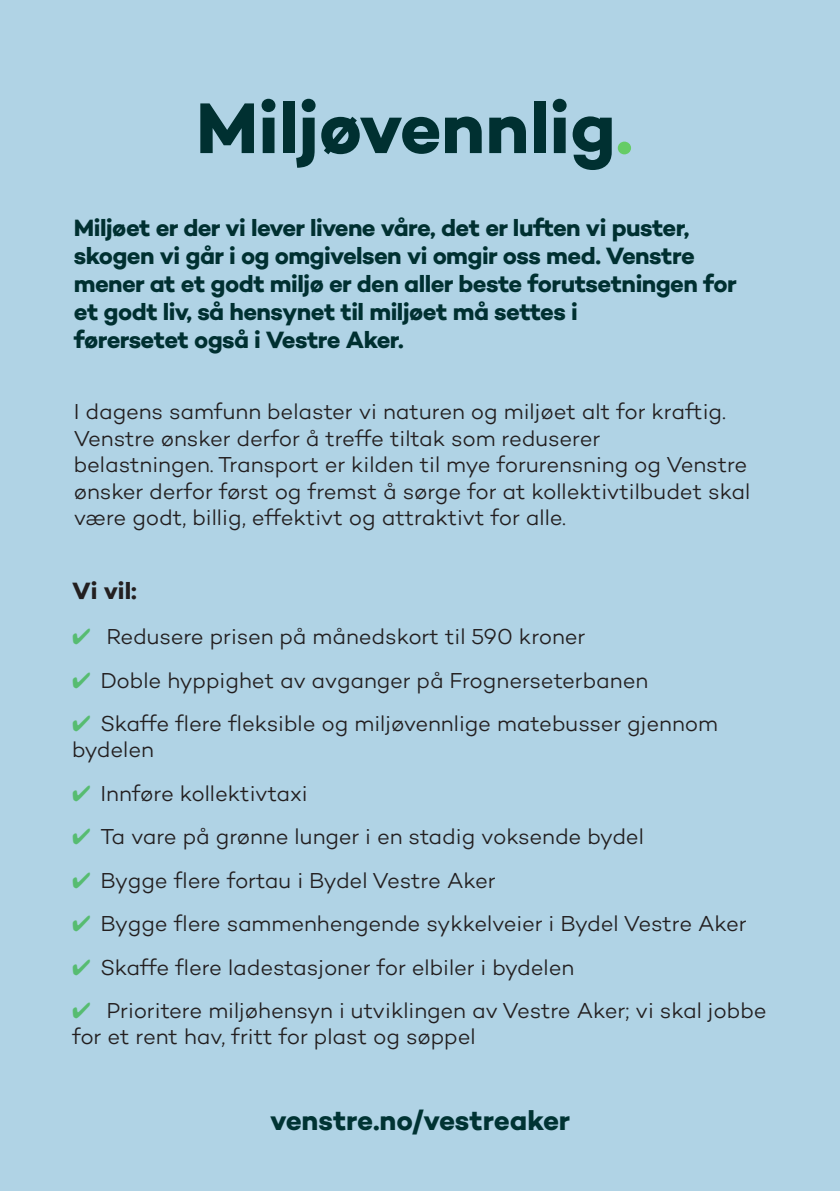
<style>
.page{position:relative;width:840px;height:1191px;background:#fff}
.page>*{position:absolute;margin:0;border:0;box-sizing:border-box;transform-origin:0 0}
.t1{font:700 73px "Campton";color:#003031}
.t2{font:700 28px "Campton";letter-spacing:-.005em;color:#033}
.t3{font:700 24px/28px "Campton";letter-spacing:-.025em;color:#003031}
.t4{font:700 24px "Campton";color:#231f20}
.t5{font:300 22px/26.4px "Campton";letter-spacing:-.005em;color:#231f20}
.s1{color:#6c6}
.s2{color:#57bc71}
</style>
<div class="page">
<div style="left:0;top:0;width:839px;height:1191px;background:#b0d3e5"></div>
<p class="t1" style="left:196px;top:82px;width:438px">Miljøvennlig<span class="s1">.</span></p>
<p class="t3" style="left:74px;top:213px;width:664px">Miljøet er der vi lever livene våre, det er luften vi puster, skogen vi går i og omgivelsen vi omgir oss med. Venstre mener at et godt miljø er den aller beste forutsetningen for et godt liv, så hensynet til miljøet må settes i</p>
<p class="t3" style="left:74px;top:325px;width:331px">førersetet også i Vestre Aker.</p>
<p class="t5" style="left:74px;top:398px;width:653px">I dagens samfunn belaster vi naturen og miljøet alt for kraftig.<br>Venstre ønsker derfor å treffe tiltak som reduserer</p>
<p class="t5" style="left:74px;top:451px;width:677px">belastningen. Transport er kilden til mye forurensning og Venstre ønsker derfor først og fremst å sørge for at kollektivtilbudet skal være godt, billig, effektivt og attraktivt for alle.</p>
<p class="t4" style="left:72px;top:575px;width:66px">Vi vil:</p>
<p class="t5" style="left:72px;top:623px;width:514px"><span class="s2">✔</span> Redusere prisen på månedskort til 590 kroner</p>
<p class="t5" style="left:72px;top:666px;width:577px"><span class="s2">✔</span> Doble hyppighet av avganger på Frognerseterbanen</p>
<p class="t5" style="left:72px;top:710px;width:647px"><span class="s2">✔</span> Skaffe flere fleksible og miljøvennlige matebusser gjennom bydelen</p>
<p class="t5" style="left:72px;top:780px;width:237px"><span class="s2">✔</span> Innføre kollektivtaxi</p>
<p class="t5" style="left:72px;top:823px;width:573px"><span class="s2">✔</span> Ta vare på grønne lunger i en stadig voksende bydel</p>
<p class="t5" style="left:72px;top:866px;width:425px"><span class="s2">✔</span> Bygge flere fortau i Bydel Vestre Aker</p>
<p class="t5" style="left:72px;top:910px;width:675px"><span class="s2">✔</span> Bygge flere sammenhengende sykkelveier i Bydel Vestre Aker</p>
<p class="t5" style="left:72px;top:953px;width:503px"><span class="s2">✔</span> Skaffe flere ladestasjoner for elbiler i bydelen</p>
<p class="t5" style="left:72px;top:997px;width:695px"><span class="s2">✔</span> Prioritere miljøhensyn i utviklingen av Vestre Aker; vi skal jobbe for et rent hav, fritt for plast og søppel</p>
<p class="t2" style="left:270px;top:1102px;width:301px">venstre.no/vestreaker</p>
</div>
